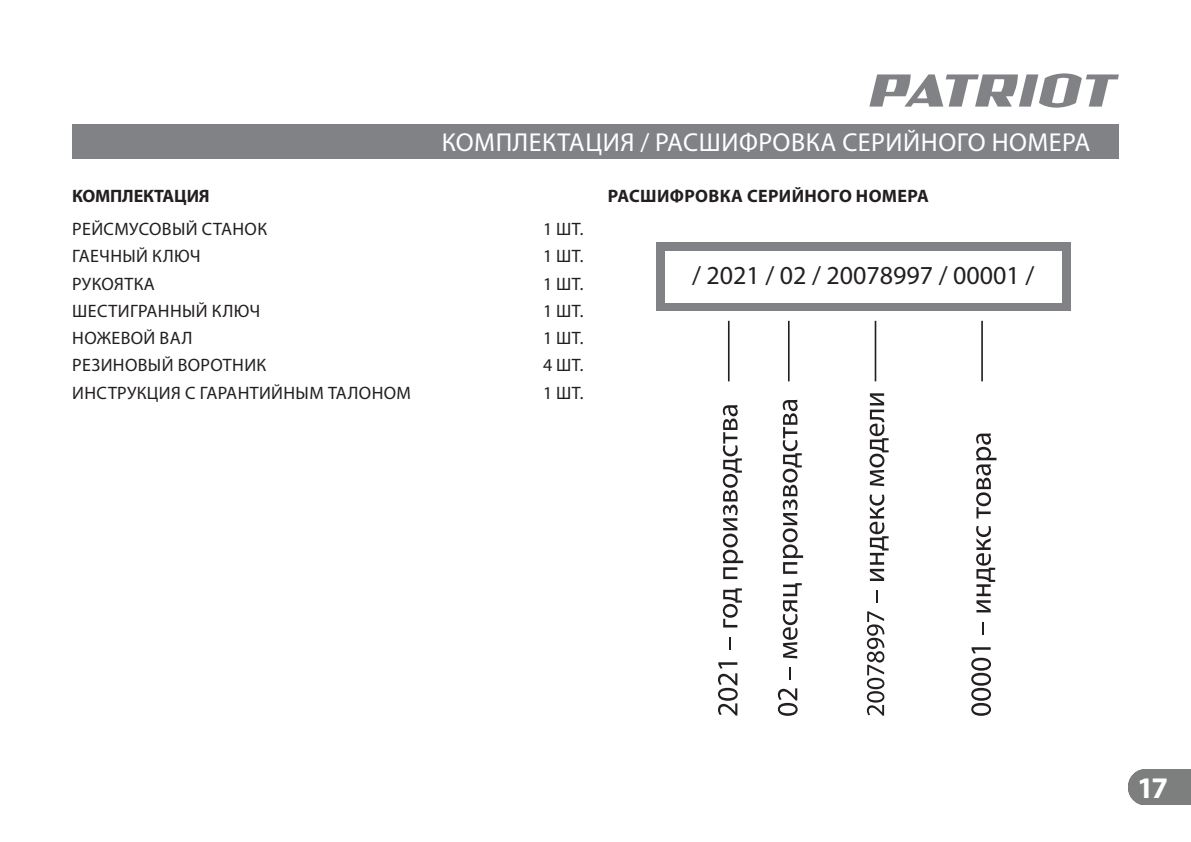
<style>
.page{position:relative;width:1191px;height:842px;background:#fff}
.page>*{position:absolute;margin:0;border:0;box-sizing:border-box;transform-origin:0 0}
.t1{font:700 30px "Myriad Pro";color:#fff}
.t2{font:26px "Myriad Pro";letter-spacing:.02em;color:#fff}
.t3{font:26px "Myriad Pro";color:#231f20}
.t4{font:18px "Myriad Pro";letter-spacing:.02em;color:#231f20}
.t5{font:700 18px "Myriad Pro";letter-spacing:.02em;color:#231f20}
.t6{font:700 18px "Myriad Pro";letter-spacing:-.01em;color:#231f20}
</style>
<div class="page">
<div style="left:1128px;top:770px;width:63px;height:35px;background:#7d7e7e"></div>
<svg style="left:869px;top:73px;width:250px;height:35px"></svg>
<div style="left:72px;top:124px;width:1047px;height:34px;background:#808285"></div>
<svg style="left:718px;top:662px;width:19px;height:53px"></svg>
<svg style="left:729px;top:637px;width:2px;height:13px"></svg>
<svg style="left:723px;top:588px;width:19px;height:39px"></svg>
<svg style="left:723px;top:405px;width:20px;height:174px"></svg>
<svg style="left:778px;top:688px;width:19px;height:28px"></svg>
<svg style="left:789px;top:667px;width:1px;height:13px"></svg>
<svg style="left:782px;top:583px;width:20px;height:75px"></svg>
<svg style="left:782px;top:400px;width:21px;height:174px"></svg>
<svg style="left:867px;top:611px;width:17px;height:105px"></svg>
<svg style="left:876px;top:590px;width:1px;height:13px"></svg>
<svg style="left:869px;top:494px;width:19px;height:87px"></svg>
<svg style="left:869px;top:393px;width:19px;height:93px"></svg>
<svg style="left:971px;top:647px;width:20px;height:69px"></svg>
<svg style="left:982px;top:622px;width:2px;height:12px"></svg>
<svg style="left:976px;top:526px;width:19px;height:86px"></svg>
<svg style="left:976px;top:433px;width:20px;height:85px"></svg>
<hr style="left:728px;top:321px;width:1px;height:60px;background:#231f20">
<hr style="left:788px;top:321px;width:1px;height:60px;background:#231f20">
<hr style="left:874px;top:321px;width:2px;height:60px;background:#231f20">
<hr style="left:981px;top:321px;width:2px;height:60px;background:#231f20">
<div style="left:656px;top:243px;width:414px;height:68px;background:#808285"></div>
<div style="left:664px;top:251px;width:397px;height:51px;background:#fff"></div>
<h2 class="t2" style="left:442px;top:130px;width:650px">КОМПЛЕКТАЦИЯ / РАСШИФРОВКА СЕРИЙНОГО НОМЕРА</h2>
<p class="t6" style="left:72px;top:187px;width:139px">КОМПЛЕКТАЦИЯ</p>
<p class="t4" style="left:72px;top:220px;width:196px">РЕЙСМУСОВЫЙ СТАНОК</p>
<p class="t4" style="left:543px;top:220px;width:42px">1 ШТ.</p>
<p class="t4" style="left:72px;top:248px;width:130px">ГАЕЧНЫЙ КЛЮЧ</p>
<p class="t4" style="left:543px;top:248px;width:42px">1 ШТ.</p>
<p class="t4" style="left:72px;top:275px;width:84px">РУКОЯТКА</p>
<p class="t4" style="left:543px;top:275px;width:42px">1 ШТ.</p>
<p class="t4" style="left:72px;top:302px;width:190px">ШЕСТИГРАННЫЙ КЛЮЧ</p>
<p class="t4" style="left:543px;top:302px;width:42px">1 ШТ.</p>
<p class="t4" style="left:72px;top:329px;width:122px">НОЖЕВОЙ ВАЛ</p>
<p class="t4" style="left:543px;top:329px;width:42px">1 ШТ.</p>
<p class="t4" style="left:72px;top:357px;width:196px">РЕЗИНОВЫЙ ВОРОТНИК</p>
<p class="t4" style="left:543px;top:357px;width:42px">4 ШТ.</p>
<p class="t4" style="left:72px;top:384px;width:340px">ИНСТРУКЦИЯ С ГАРАНТИЙНЫМ ТАЛОНОМ</p>
<p class="t4" style="left:543px;top:384px;width:42px">1 ШТ.</p>
<p class="t5" style="left:608px;top:187px;width:323px">РАСШИФРОВКА СЕРИЙНОГО НОМЕРА</p>
<h2 class="t3" style="left:692px;top:263px;width:344px">/ 2021 / 02 / 20078997 / 00001 /</h2>
<h1 class="t1" style="left:1137px;top:773px;width:33px">17</h1>
</div>
